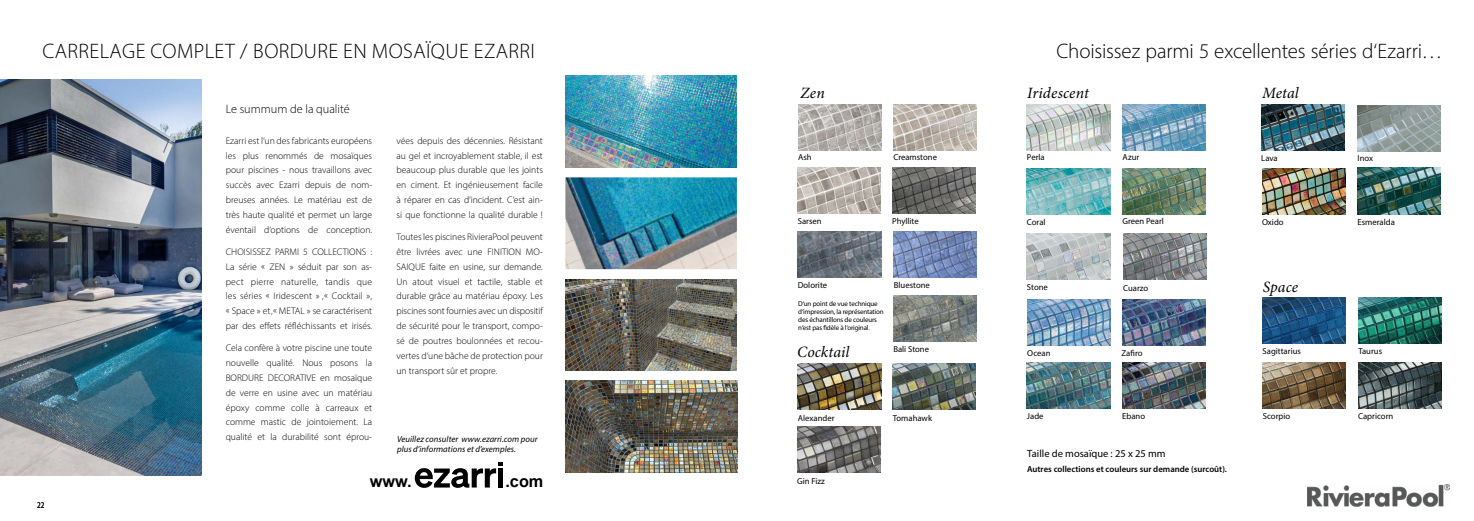
<style>
.page{position:relative;width:1474px;height:521px;background:#fff}
.page>*{position:absolute;margin:0;border:0;box-sizing:border-box;transform-origin:0 0}
.t1{font:300 21px "Myriad Pro";letter-spacing:.01em;color:#000}
.t2{font:700 16.28px "Arial";color:#000}
.t3{font:italic 15.75px "Minion Pro";letter-spacing:.005em;color:#000}
.t4{font:300 12.25px "Myriad Pro";color:#000}
.t5{font:10.5px "Myriad Pro";color:#000}
.t6{font:300 9.62px/14.9px "Myriad Pro";color:#000;text-align:justify}
.t7{font:italic 8.75px/10.5px "Myriad Pro";letter-spacing:.005em;color:#000}
.t8{font:600 8.75px "Myriad Pro";color:#000}
.t9{font:8.75px "Myriad Pro";color:#000;scale:.8 1}
.t10{font:8.66px "Myriad Pro";color:#000}
.t11{font:7px/7.9px "Myriad Pro";letter-spacing:-.02em;color:#000}
.s1{color:#cd1719}
</style>
<div class="page">
<img style="left:1307px;top:485px;width:142px;height:22px">
<svg style="left:415px;top:462px;width:87px;height:26px"></svg>
<hr style="left:498px;top:468px;width:4px;height:19px;background:#010101">
<img style="left:0;top:79px;width:201px;height:396px">
<img style="left:565px;top:279px;width:172px;height:92px">
<img style="left:566px;top:381px;width:171px;height:92px">
<img style="left:565px;top:76px;width:171px;height:91px">
<img style="left:565px;top:177px;width:172px;height:92px">
<img style="left:798px;top:104px;width:83px;height:46px">
<img style="left:893px;top:104px;width:83px;height:46px">
<img style="left:798px;top:167px;width:83px;height:46px">
<img style="left:798px;top:232px;width:83px;height:46px">
<img style="left:893px;top:231px;width:83px;height:46px">
<img style="left:893px;top:295px;width:83px;height:46px">
<img style="left:892px;top:167px;width:83px;height:46px">
<img style="left:1357px;top:105px;width:83px;height:46px">
<img style="left:1261px;top:105px;width:83px;height:46px">
<img style="left:1357px;top:168px;width:83px;height:46px">
<img style="left:1262px;top:168px;width:82px;height:46px">
<img style="left:1262px;top:298px;width:83px;height:46px">
<img style="left:1358px;top:298px;width:83px;height:46px">
<img style="left:1262px;top:362px;width:83px;height:46px">
<img style="left:1358px;top:362px;width:83px;height:46px">
<img style="left:797px;top:427px;width:83px;height:46px">
<img style="left:892px;top:363px;width:83px;height:46px">
<img style="left:798px;top:363px;width:83px;height:47px">
<img style="left:1122px;top:362px;width:83px;height:46px">
<img style="left:1123px;top:233px;width:83px;height:46px">
<img style="left:1122px;top:104px;width:83px;height:46px">
<img style="left:1026px;top:104px;width:84px;height:46px">
<img style="left:1026px;top:362px;width:84px;height:46px">
<img style="left:1122px;top:168px;width:83px;height:46px">
<img style="left:1026px;top:233px;width:84px;height:46px">
<img style="left:1027px;top:300px;width:83px;height:46px">
<img style="left:1122px;top:300px;width:83px;height:46px">
<img style="left:1026px;top:168px;width:84px;height:46px">
<h1 class="t1" style="left:42px;top:38px;width:494px">CARRELAGE COMPLET / BORDURE EN MOSAÏQUE EZARRI</h1>
<h1 class="t1" style="left:1056px;top:38px;width:387px">Choisissez parmi 5 excellentes séries d‘Ezarri…</h1>
<p class="t9" style="left:37px;top:499px;width:10px">22</p>
<p class="t4" style="left:226px;top:102px;width:125px">Le summum de la qualité</p>
<p class="t6" style="left:226px;top:133px;width:148px">Ezarri est l‘un des fabricants européens les plus renommés de mosaïques pour piscines - nous travaillons avec succès avec Ezarri depuis de nom&shy;breuses années. Le matériau est de très haute qualité et permet un large éventail d‘options de conception.</p>
<p class="t6" style="left:226px;top:244px;width:148px">CHOISISSEZ PARMI 5 COLLECTIONS :<br>La série « ZEN » séduit par son as&shy;pect pierre naturelle, tandis que les séries « Iridescent » ‚« Cocktail », « Space » et ‚« METAL » se caractérisent par des effets réfléchissants et irisés.</p>
<p class="t6" style="left:226px;top:340px;width:148px">Cela confère à votre piscine une toute nouvelle qualité. Nous posons la BORDURE DECORATIVE en mosaïque de verre en usine avec un matériau époxy comme colle à carreaux et comme mastic de jointoiement. La qualité et la durabilité sont éprou-</p>
<p class="t6" style="left:396px;top:133px;width:148px">vées depuis des décennies. Résistant au gel et incroyablement stable, il est beaucoup plus durable que les joints en ciment. Et ingénieusement facile à réparer en cas d‘incident. C‘est ain&shy;si que fonctionne la qualité durable !</p>
<p class="t6" style="left:396px;top:229px;width:148px">Toutes les piscines RivieraPool peuvent être livrées avec une FINITION MO-SAIQUE faite en usine, sur demande.<br>Un atout visuel et tactile, stable et durable grâce au matériau époxy. Les piscines sont fournies avec un dispositif de sécurité pour le transport, compo&shy;sé de poutres boulonnées et recou&shy;vertes d‘une bâche de protection pour un transport sûr et propre.</p>
<p class="t7" style="left:397px;top:434px;width:142px">Veuillez consulter www.ezarri.com pour plus d’informations et d’exemples.</p>
<h2 class="t2" style="left:370px;top:471px;width:43px">www.</h2>
<h2 class="t2" style="left:505px;top:471px;width:39px">.com</h2>
<h3 class="t3" style="left:800px;top:82px;width:26px">Zen</h3>
<h3 class="t3" style="left:1027px;top:82px;width:63px">Iridescent</h3>
<h3 class="t3" style="left:1261px;top:82px;width:38px">Metal</h3>
<p class="t10" style="left:798px;top:152px;width:15px">Ash</p>
<p class="t10" style="left:893px;top:152px;width:45px">Creamstone</p>
<p class="t10" style="left:1026px;top:152px;width:19px">Perla</p>
<p class="t10" style="left:1122px;top:152px;width:18px">Azur</p>
<p class="t10" style="left:1261px;top:153px;width:18px">Lava</p>
<p class="t10" style="left:1357px;top:153px;width:17px">Inox</p>
<p class="t10" style="left:797px;top:215px;width:25px">Sarsen</p>
<p class="t10" style="left:892px;top:215px;width:28px">Phyllite</p>
<p class="t10" style="left:1026px;top:217px;width:20px">Coral</p>
<p class="t10" style="left:1122px;top:216px;width:43px">Green Pearl</p>
<p class="t10" style="left:1261px;top:217px;width:23px">Oxido</p>
<p class="t10" style="left:1357px;top:217px;width:39px">Esmeralda</p>
<p class="t10" style="left:797px;top:280px;width:31px">Dolorite</p>
<p class="t10" style="left:893px;top:280px;width:38px">Bluestone</p>
<p class="t10" style="left:1026px;top:282px;width:22px">Stone</p>
<p class="t10" style="left:1123px;top:282px;width:27px">Cuarzo</p>
<h3 class="t3" style="left:1262px;top:277px;width:37px">Space</h3>
<p class="t11" style="left:798px;top:300px;width:87px">D‘un point de vue technique d‘impression, la représentation des échantillons de couleurs n‘est pas fidèle à l‘original<span class="s1">.</span></p>
<h3 class="t3" style="left:797px;top:341px;width:54px">Cocktail</h3>
<p class="t10" style="left:893px;top:343px;width:37px">Bali Stone</p>
<p class="t10" style="left:1027px;top:348px;width:25px">Ocean</p>
<p class="t10" style="left:1121px;top:348px;width:22px">Zafiro</p>
<p class="t10" style="left:1262px;top:345px;width:40px">Sagittarius</p>
<p class="t10" style="left:1358px;top:345px;width:25px">Taurus</p>
<p class="t10" style="left:798px;top:412px;width:38px">Alexander</p>
<p class="t10" style="left:1262px;top:410px;width:29px">Scorpio</p>
<p class="t10" style="left:1357px;top:410px;width:37px">Capricorn</p>
<p class="t10" style="left:1026px;top:411px;width:18px">Jade</p>
<p class="t10" style="left:1122px;top:411px;width:24px">Ebano</p>
<p class="t10" style="left:892px;top:412px;width:41px">Tomahawk</p>
<p class="t5" style="left:1027px;top:447px;width:140px">Taille de mosaïque : 25 x 25 mm</p>
<p class="t10" style="left:797px;top:475px;width:29px">Gin Fizz</p>
<p class="t8" style="left:1027px;top:463px;width:201px">Autres collections et couleurs sur demande (surcoût).</p>
</div>
